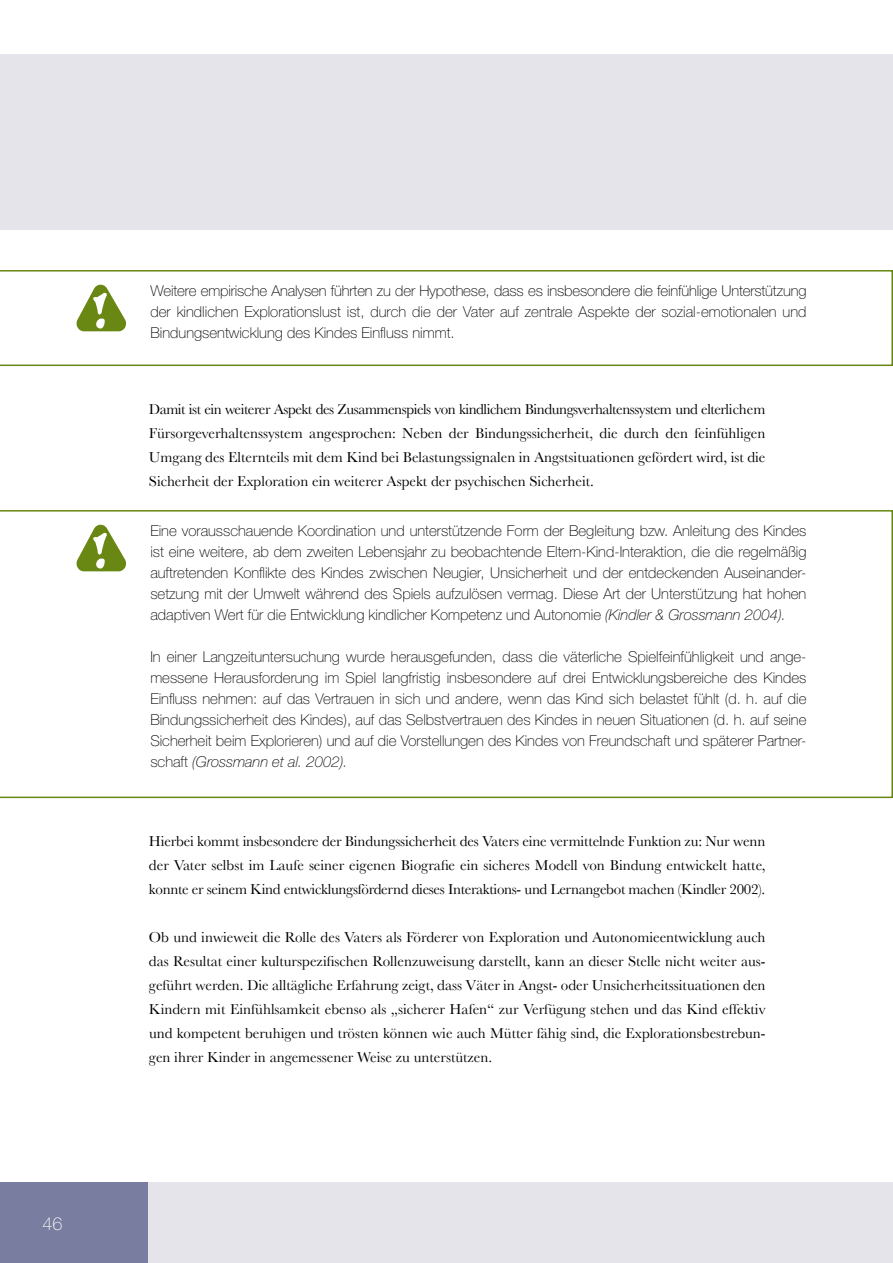
<style>
.page{position:relative;width:893px;height:1263px;background:#fff}
.page>*{position:absolute;margin:0;border:0;box-sizing:border-box;transform-origin:0 0}
.t1{font:100 18px "Helvetica Neue";color:#fff}
.t2{font:100 15px/21px "Helvetica Neue";color:#000;text-align:justify}
.t3{font:15px/24px "Baskerville";color:#000;text-align:justify}
.s1{font-style:italic}
</style>
<div class="page">
<div style="left:0;top:1182px;width:149px;height:81px;background:#797ea0"></div>
<div style="left:149px;top:1182px;width:744px;height:81px;background:#e5e4eb"></div>
<div style="left:0;top:54px;width:893px;height:176px;background:#e5e4eb"></div>
<svg style="left:0;top:270px;width:893px;height:96px"></svg>
<svg style="left:76px;top:285px;width:50px;height:46px"></svg>
<svg style="left:0;top:510px;width:893px;height:288px"></svg>
<svg style="left:76px;top:525px;width:50px;height:46px"></svg>
<p class="t1" style="left:43px;top:1214px;width:22px">46</p>
<p class="t2" style="left:150px;top:280px;width:658px">Weitere empirische Analysen führten zu der Hypothese, dass es insbesondere die feinfühlige Unterstützung der kindlichen Explorationslust ist, durch die der Vater auf zentrale Aspekte der sozial-emotionalen und Bindungsentwicklung des Kindes Einfluss nimmt.</p>
<p class="t3" style="left:149px;top:397px;width:618px">Damit ist ein weiterer Aspekt des Zusammenspiels von kindlichem Bindungsverhaltenssystem und elterlichem Fürsorgeverhaltenssystem angesprochen: Neben der Bindungssicherheit, die durch den feinfühligen Umgang des Elternteils mit dem Kind bei Belastungssignalen in Angstsituationen gefördert wird, ist die Sicherheit der Exploration ein weiterer Aspekt der psychischen Sicherheit.</p>
<p class="t2" style="left:150px;top:520px;width:658px">Eine vorausschauende Koordination und unterstützende Form der Begleitung bzw. Anleitung des Kindes ist eine weitere, ab dem zweiten Lebensjahr zu beobachtende Eltern-Kind-Interaktion, die die regelmäßig auftretenden Konflikte des Kindes zwischen Neugier, Unsicherheit und der entdeckenden Auseinander&shy;setzung mit der Umwelt während des Spiels aufzulösen vermag. Diese Art der Unterstützung hat hohen adaptiven Wert für die Entwicklung kindlicher Kompetenz und Autonomie <span class="s1">(Kindler &amp; Grossmann 2004).</span></p>
<p class="t2" style="left:150px;top:646px;width:658px">In einer Langzeituntersuchung wurde herausgefunden, dass die väterliche Spielfeinfühligkeit und ange&shy;messene Herausforderung im Spiel langfristig insbesondere auf drei Entwicklungsbereiche des Kindes Einfluss nehmen: auf das Vertrauen in sich und andere, wenn das Kind sich belastet fühlt (d. h. auf die Bindungssicherheit des Kindes), auf das Selbstvertrauen des Kindes in neuen Situationen (d. h. auf seine Sicherheit beim Explorieren) und auf die Vorstellungen des Kindes von Freundschaft und späterer Partner&shy;schaft <span class="s1">(Grossmann et al. 2002).</span></p>
<p class="t3" style="left:149px;top:829px;width:618px">Hierbei kommt insbesondere der Bindungssicherheit des Vaters eine vermittelnde Funktion zu: Nur wenn der Vater selbst im Laufe seiner eigenen Biografie ein sicheres Modell von Bindung entwickelt hatte, konnte er seinem Kind entwicklungsfördernd dieses Interaktions- und Lernangebot machen (Kindler 2002).</p>
<p class="t3" style="left:149px;top:925px;width:618px">Ob und inwieweit die Rolle des Vaters als Förderer von Exploration und Autonomieentwicklung auch das Resultat einer kulturspezifischen Rollenzuweisung darstellt, kann an dieser Stelle nicht weiter aus&shy;geführt werden. Die alltägliche Erfahrung zeigt, dass Väter in Angst- oder Unsicherheitssituationen den Kindern mit Einfühlsamkeit ebenso als „sicherer Hafen“ zur Verfügung stehen und das Kind effektiv und kompetent beruhigen und trösten können wie auch Mütter fähig sind, die Explorationsbestrebun&shy;gen ihrer Kinder in angemessener Weise zu unterstützen.</p>
</div>
